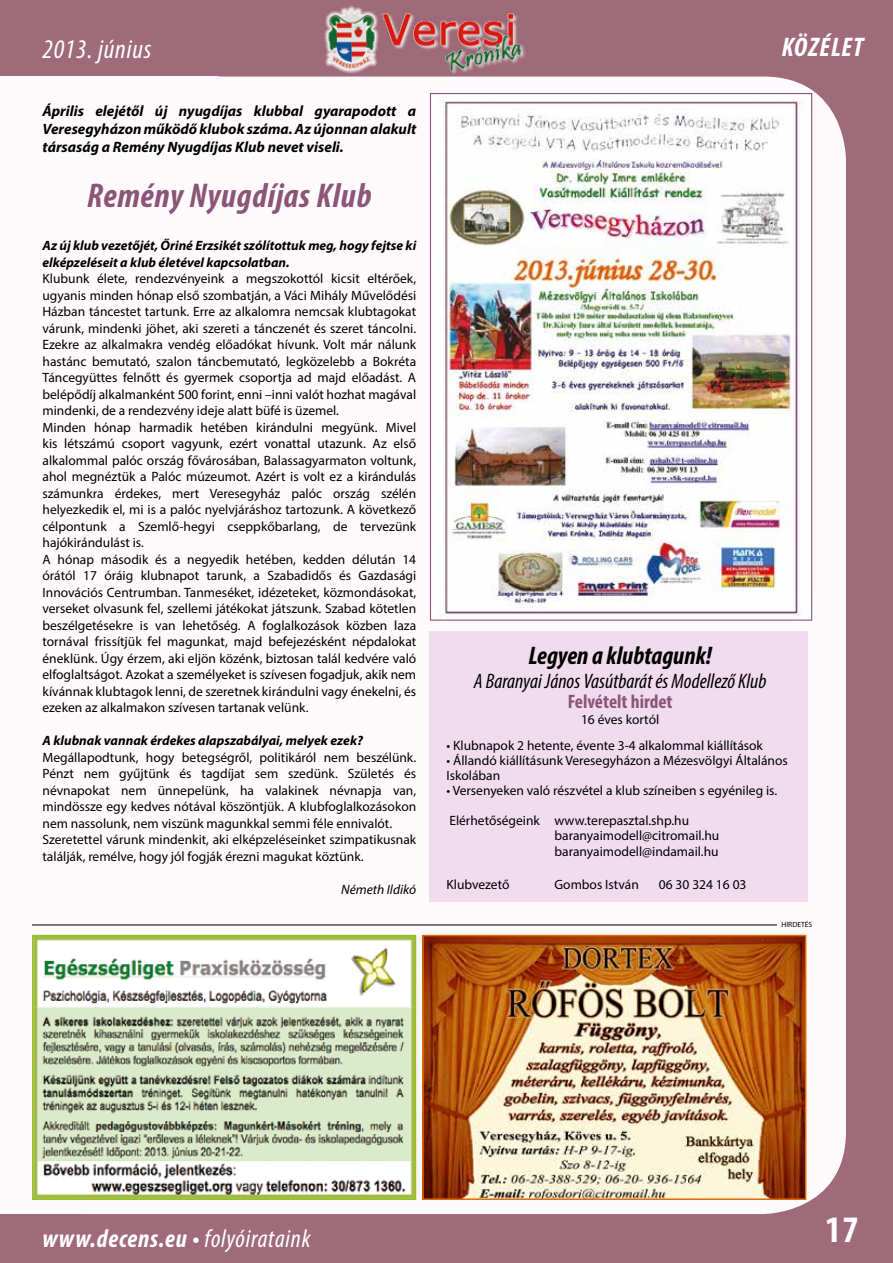
<style>
.page{position:relative;width:893px;height:1263px;background:#9f6b7a}
.page>*{position:absolute;margin:0;border:0;box-sizing:border-box;transform-origin:0 0}
.t1{font:700 condensed 37.5px "Myriad Pro";color:#fff}
.t2{font:italic 700 condensed 34.5px "Myriad Pro";letter-spacing:.02em;color:#8b5578}
.t3{font:italic condensed 27px "Myriad Pro";letter-spacing:.03em;color:#fff}
.t4{font:italic 700 condensed 27px "Myriad Pro";letter-spacing:.04em;color:#fff}
.t5{font:italic 700 condensed 25.5px "Myriad Pro";letter-spacing:.03em;color:#fff}
.t6{font:italic 700 condensed 25.5px "Myriad Pro";color:#000}
.t7{font:italic condensed 21px "Myriad Pro";color:#000}
.t8{font:700 condensed 19.5px "Myriad Pro";color:#8b5578}
.t9{font:italic 700 15px/18px "Myriad Pro";color:#000;text-align:justify}
.t10{font:13.5px/16.5px "Myriad Pro";color:#000}
.t11{font:italic 700 13.5px/16.5px "Myriad Pro";color:#000}
.t12{font:italic 13.5px "Myriad Pro";color:#000}
.t13{font:7.5px "Myriad Pro";color:#000}
.s1{font-weight:400}
</style>
<div class="page">
<div style="left:0;top:77px;width:846px;height:1137px;background:#fefafc;border-radius:83px"></div>
<div style="left:0;top:77px;width:219px;height:1137px;background:#fefafc"></div>
<img style="left:325px;top:6px;width:201px;height:68px">
<img style="left:439px;top:100px;width:362px;height:518px">
<img style="left:425px;top:938px;width:378px;height:259px">
<div style="left:422px;top:935px;width:384px;height:265px;border:2px solid #e16a03"></div>
<img style="left:35px;top:938px;width:378px;height:259px">
<div style="left:32px;top:935px;width:384px;height:265px;border:2px solid #95c11f"></div>
<hr style="left:32px;top:925px;width:745px;height:1px;background:#000">
<div style="left:430px;top:631px;width:378px;height:270px;background:#f1dced"></div>
<h3 class="t3" style="left:43px;top:33px;width:110px">2013. június</h3>
<p class="t9" style="left:43px;top:102px;width:375px">Április elejétől új nyugdíjas klubbal gyarapodott a Veresegyházon működő klubok száma. Az újonnan alakult társaság a Remény Nyugdíjas Klub nevet viseli.</p>
<h2 class="t2" style="left:87px;top:174px;width:286px">Remény Nyugdíjas Klub</h2>
<p class="t11" style="left:43px;top:237px;width:375px">Az új klub vezetőjét, Őriné Erzsikét szólítottuk meg, hogy fejtse ki elképzeléseit a klub életével kapcsolatban.</p>
<p class="t10" style="left:43px;top:270px;width:375px">Klubunk élete, rendezvényeink a megszokottól kicsit eltérőek, ugyanis minden hónap első szombatján, a Váci Mihály Művelődési Házban táncestet tartunk. Erre az alkalomra nemcsak klubtagokat várunk, mindenki jöhet, aki szereti a tánczenét és szeret táncolni.<br>Ezekre az alkalmakra vendég előadókat hívunk. Volt már nálunk hastánc bemutató, szalon táncbemutató, legközelebb a Bokréta Táncegyüttes felnőtt és gyermek csoportja ad majd előadást. A belépődíj alkalmanként 500 forint, enni –inni valót hozhat magával mindenki, de a rendezvény ideje alatt büfé is üzemel.<br>Minden hónap harmadik hetében kirándulni megyünk. Mivel kis létszámú csoport vagyunk, ezért vonattal utazunk. Az első alkalommal palóc ország fővárosában, Balassagyarmaton voltunk, ahol megnéztük a Palóc múzeumot. Azért is volt ez a kirándulás számunkra érdekes, mert Veresegyház palóc ország szélén helyezkedik el, mi is a palóc nyelvjáráshoz tartozunk. A következő célpontunk a Szemlő-hegyi cseppkőbarlang, de tervezünk hajókirándulást is.<br>A hónap második és a negyedik hetében, kedden délután 14 órától 17 óráig klubnapot tarunk, a Szabadidős és Gazdasági Innovációs Centrumban. Tanmeséket, idézeteket, közmondásokat, verseket olvasunk fel, szellemi játékokat játszunk. Szabad kötetlen beszélgetésekre is van lehetőség. A foglalkozások közben laza tornával frissítjük fel magunkat, majd befejezésként népdalokat éneklünk. Úgy érzem, aki eljön közénk, biztosan talál kedvére való elfoglaltságot. Azokat a személyeket is szívesen fogadjuk, akik nem kívánnak klubtagok lenni, de szeretnek kirándulni vagy énekelni, és ezeken az alkalmakon szívesen tartanak velünk.</p>
<p class="t11" style="left:43px;top:732px;width:322px">A klubnak vannak érdekes alapszabályai, melyek ezek?</p>
<p class="t10" style="left:43px;top:749px;width:375px">Megállapodtunk, hogy betegségről, politikáról nem beszélünk.<br>Pénzt nem gyűjtünk és tagdíjat sem szedünk. Születés és névnapokat nem ünnepelünk, ha valakinek névnapja van, mindössze egy kedves nótával köszöntjük. A klubfoglalkozásokon nem nassolunk, nem viszünk magunkkal semmi féle ennivalót.<br>Szeretettel várunk mindenkit, aki elképzeléseinket szimpatikusnak találják, remélve, hogy jól fogják érezni magukat köztünk.</p>
<p class="t12" style="left:341px;top:881px;width:76px">Németh Ildikó</p>
<h3 class="t4" style="left:782px;top:30px;width:83px">KÖZÉLET</h3>
<h3 class="t6" style="left:528px;top:640px;width:185px">Legyen a klubtagunk!</h3>
<h3 class="t7" style="left:474px;top:669px;width:294px">A Baranyai János Vasútbarát és Modellező Klub</h3>
<h3 class="t8" style="left:568px;top:689px;width:106px">Felvételt hirdet</h3>
<p class="t10" style="left:581px;top:711px;width:80px">16 éves kortól</p>
<p class="t10" style="left:446px;top:737px;width:318px">• Klubnapok 2 hetente, évente 3-4 alkalommal kiállítások</p>
<p class="t10" style="left:446px;top:753px;width:343px;line-height:15px">• Állandó kiállításunk Veresegyházon a Mézesvölgyi Általános<br>Iskolában</p>
<p class="t10" style="left:446px;top:782px;width:332px">• Versenyeken való részvétel a klub színeiben s egyénileg is.</p>
<p class="t10" style="left:554px;top:813px;width:166px;line-height:15px;text-indent:-105px">Elérhetőségeink www.terepasztal.shp.hu baranyaimodell@citromail.hu</p>
<p class="t10" style="left:554px;top:843px;width:166px">baranyaimodell@indamail.hu</p>
<p class="t10" style="left:446px;top:876px;width:65px">Klubvezető</p>
<p class="t10" style="left:554px;top:876px;width:86px">Gombos István</p>
<p class="t10" style="left:659px;top:876px;width:89px">06 30 324 16 03</p>
<p class="t13" style="left:782px;top:919px;width:32px">HIRDETÉS</p>
<h3 class="t5" style="left:43px;top:1222px;width:269px">www.decens.eu • <span class="s1">folyóirataink</span></h3>
<h1 class="t1" style="left:825px;top:1206px;width:35px">17</h1>
</div>
